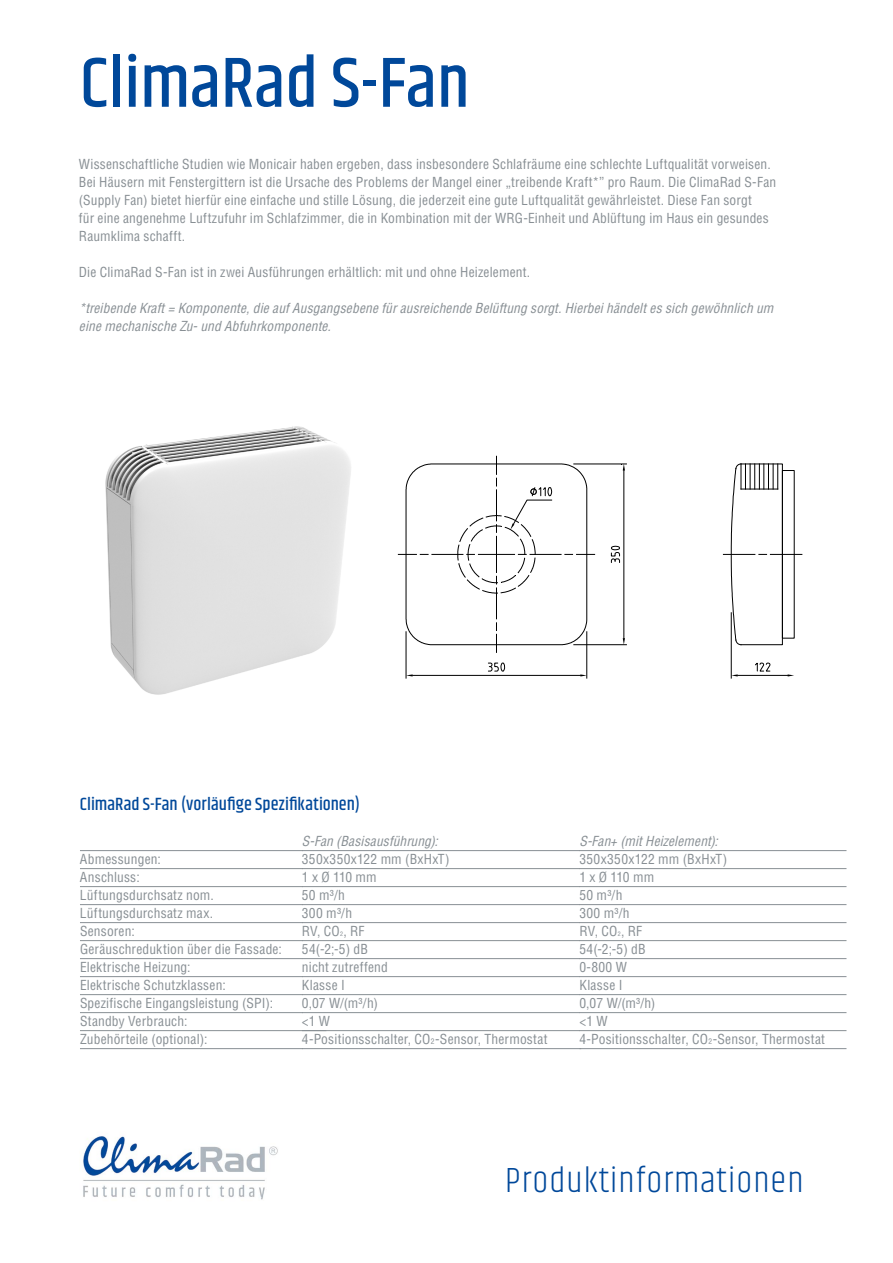
<style>
.page{position:relative;width:893px;height:1263px;background:#fff}
.page>*{position:absolute;margin:0;border:0;box-sizing:border-box;transform-origin:0 0}
.t1{font:500 72px "Khand";color:#00489a}
.t2{font:300 36px "Khand";letter-spacing:.03em;color:#00489a}
.t3{font:500 18px "Khand";letter-spacing:.005em;color:#00489a}
.t4{font:condensed 13.5px/18px "Helvetica LT Std";letter-spacing:.015em;color:#888f94}
.t5{font:italic condensed 13.5px/18px "Helvetica LT Std";letter-spacing:.01em;color:#888f94}
.t6{font:condensed 6px "Helvetica LT Std";color:#888f94}
.s1{font-size:7.5px}
</style>
<div class="page">
<hr style="left:302px;top:850px;width:278px;height:1px;background:#888f94">
<hr style="left:302px;top:868px;width:278px;height:1px;background:#888f94">
<hr style="left:302px;top:886px;width:278px;height:1px;background:#888f94">
<hr style="left:302px;top:904px;width:278px;height:1px;background:#888f94">
<hr style="left:302px;top:922px;width:278px;height:1px;background:#888f94">
<hr style="left:302px;top:940px;width:278px;height:1px;background:#888f94">
<hr style="left:302px;top:958px;width:278px;height:1px;background:#888f94">
<hr style="left:302px;top:976px;width:278px;height:1px;background:#888f94">
<hr style="left:302px;top:994px;width:278px;height:1px;background:#888f94">
<hr style="left:302px;top:1012px;width:278px;height:1px;background:#888f94">
<hr style="left:302px;top:1030px;width:278px;height:1px;background:#888f94">
<hr style="left:302px;top:1048px;width:279px;height:1px;background:#888f94">
<hr style="left:80px;top:850px;width:223px;height:1px;background:#888f94">
<hr style="left:80px;top:868px;width:223px;height:1px;background:#888f94">
<hr style="left:80px;top:886px;width:223px;height:1px;background:#888f94">
<hr style="left:80px;top:904px;width:223px;height:1px;background:#888f94">
<hr style="left:80px;top:922px;width:223px;height:1px;background:#888f94">
<hr style="left:80px;top:940px;width:223px;height:1px;background:#888f94">
<hr style="left:80px;top:958px;width:222px;height:1px;background:#888f94">
<hr style="left:80px;top:976px;width:223px;height:1px;background:#888f94">
<hr style="left:80px;top:994px;width:223px;height:1px;background:#888f94">
<hr style="left:80px;top:1012px;width:223px;height:1px;background:#888f94">
<hr style="left:80px;top:1030px;width:246px;height:1px;background:#888f94">
<hr style="left:80px;top:1048px;width:223px;height:1px;background:#888f94">
<img style="left:83px;top:1136px;width:195px;height:64px">
<img style="left:105px;top:426px;width:318px;height:269px">
<hr style="left:579px;top:850px;width:267px;height:1px;background:#888f94">
<hr style="left:579px;top:868px;width:267px;height:1px;background:#888f94">
<hr style="left:579px;top:886px;width:267px;height:1px;background:#888f94">
<hr style="left:579px;top:904px;width:267px;height:1px;background:#888f94">
<hr style="left:579px;top:922px;width:267px;height:1px;background:#888f94">
<hr style="left:579px;top:940px;width:267px;height:1px;background:#888f94">
<hr style="left:579px;top:958px;width:267px;height:1px;background:#888f94">
<hr style="left:579px;top:976px;width:267px;height:1px;background:#888f94">
<hr style="left:579px;top:994px;width:267px;height:1px;background:#888f94">
<hr style="left:579px;top:1012px;width:267px;height:1px;background:#888f94">
<hr style="left:579px;top:1030px;width:267px;height:1px;background:#888f94">
<hr style="left:579px;top:1048px;width:267px;height:1px;background:#888f94">
<div style="left:782px;top:470px;width:12px;height:168px;border:1px solid #000"></div>
<hr style="left:723px;top:554px;width:32px;height:1px;background:#000">
<hr style="left:770px;top:554px;width:32px;height:1px;background:#000">
<svg style="left:731px;top:464px;width:47px;height:181px"></svg>
<hr style="left:574px;top:464px;width:52px;height:1px;background:#000">
<hr style="left:574px;top:644px;width:52px;height:1px;background:#000">
<hr style="left:624px;top:470px;width:1px;height:168px;background:#000">
<svg style="left:622px;top:464px;width:3px;height:6px"></svg>
<svg style="left:623px;top:638px;width:2px;height:7px"></svg>
<svg style="left:611px;top:546px;width:9px;height:17px"></svg>
<hr style="left:586px;top:632px;width:1px;height:46px;background:#000">
<hr style="left:406px;top:632px;width:1px;height:46px;background:#000">
<hr style="left:413px;top:675px;width:167px;height:1px;background:#000">
<svg style="left:580px;top:674px;width:7px;height:2px"></svg>
<svg style="left:406px;top:674px;width:7px;height:2px"></svg>
<svg style="left:488px;top:663px;width:17px;height:8px"></svg>
<hr style="left:731px;top:613px;width:1px;height:65px;background:#000">
<hr style="left:738px;top:675px;width:50px;height:1px;background:#000">
<svg style="left:731px;top:674px;width:7px;height:2px"></svg>
<svg style="left:755px;top:663px;width:15px;height:8px"></svg>
<svg style="left:398px;top:456px;width:197px;height:196px"></svg>
<h1 class="t1" style="left:80px;top:38px;width:391px">ClimaRad S-Fan</h1>
<p class="t4" style="left:79px;top:155px;width:699px">Wissenschaftliche Studien wie Monicair haben ergeben, dass insbesondere Schlafräume eine schlechte Luftqualität vorweisen.<br>Bei Häusern mit Fenstergittern ist die Ursache des Problems der Mangel einer „treibende Kraft*” pro Raum. Die ClimaRad S-Fan (Supply Fan) bietet hierfür eine einfache und stille Lösung, die jederzeit eine gute Luftqualität gewährleistet. Diese Fan sorgt<br>für eine angenehme Luftzufuhr im Schlafzimmer, die in Kombination mit der WRG-Einheit und Ablüftung im Haus ein gesundes Raumklima schafft.</p>
<p class="t4" style="left:79px;top:263px;width:453px">Die ClimaRad S-Fan ist in zwei Ausführungen erhältlich: mit und ohne Heizelement.</p>
<p class="t5" style="left:79px;top:299px;width:696px">*treibende Kraft = Komponente, die auf Ausgangsebene für ausreichende Belüftung sorgt. Hierbei händelt es sich gewöhnlich um eine mechanische Zu- und Abfuhrkomponente.</p>
<h3 class="t3" style="left:80px;top:793px;width:281px">ClimaRad S-Fan (vorläufige Spezifikationen)</h3>
<p class="t4" style="left:80px;top:850px;width:204px">Abmessungen:<br>Anschluss:<br>Lüftungsdurchsatz nom.<br>Lüftungsdurchsatz max.<br>Sensoren:<br>Geräuschreduktion über die Fassade:<br>Elektrische Heizung:<br>Elektrische Schutzklassen:<br>Spezifische Eingangsleistung (SPI):<br>Standby Verbrauch:<br>Zubehörteile (optional):</p>
<p class="t5" style="left:302px;top:832px;width:137px">S-Fan (Basisausführung):</p>
<p class="t4" style="left:302px;top:850px;width:149px">350x350x122 mm (BxHxT)<br>1 x Ø 110 mm<br>50 m³/h<br>300 m³/h<br>RV, CO , RF</p>
<p class="t6" style="left:340px;top:930px;width:4px">2</p>
<p class="t4" style="left:302px;top:940px;width:247px">54(-2;-5) dB<br>nicht zutreffend<br>Klasse I<br>0,07 W/(m³/h)<br>&lt;1 W<br>4-Positionsschalter, CO<span class="s1">2</span>-Sensor, Thermostat</p>
<p class="t5" style="left:579px;top:832px;width:140px">S-Fan+ (mit Heizelement):</p>
<p class="t4" style="left:579px;top:850px;width:149px">350x350x122 mm (BxHxT)<br>1 x Ø 110 mm<br>50 m³/h<br>300 m³/h<br>RV, CO , RF</p>
<p class="t6" style="left:618px;top:930px;width:4px">2</p>
<p class="t4" style="left:579px;top:940px;width:247px">54(-2;-5) dB<br>0-800 W<br>Klasse I<br>0,07 W/(m³/h)<br>&lt;1 W<br>4-Positionsschalter, CO<span class="s1">2</span>-Sensor, Thermostat</p>
<h2 class="t2" style="left:505px;top:1159px;width:300px">Produktinformationen</h2>
</div>
